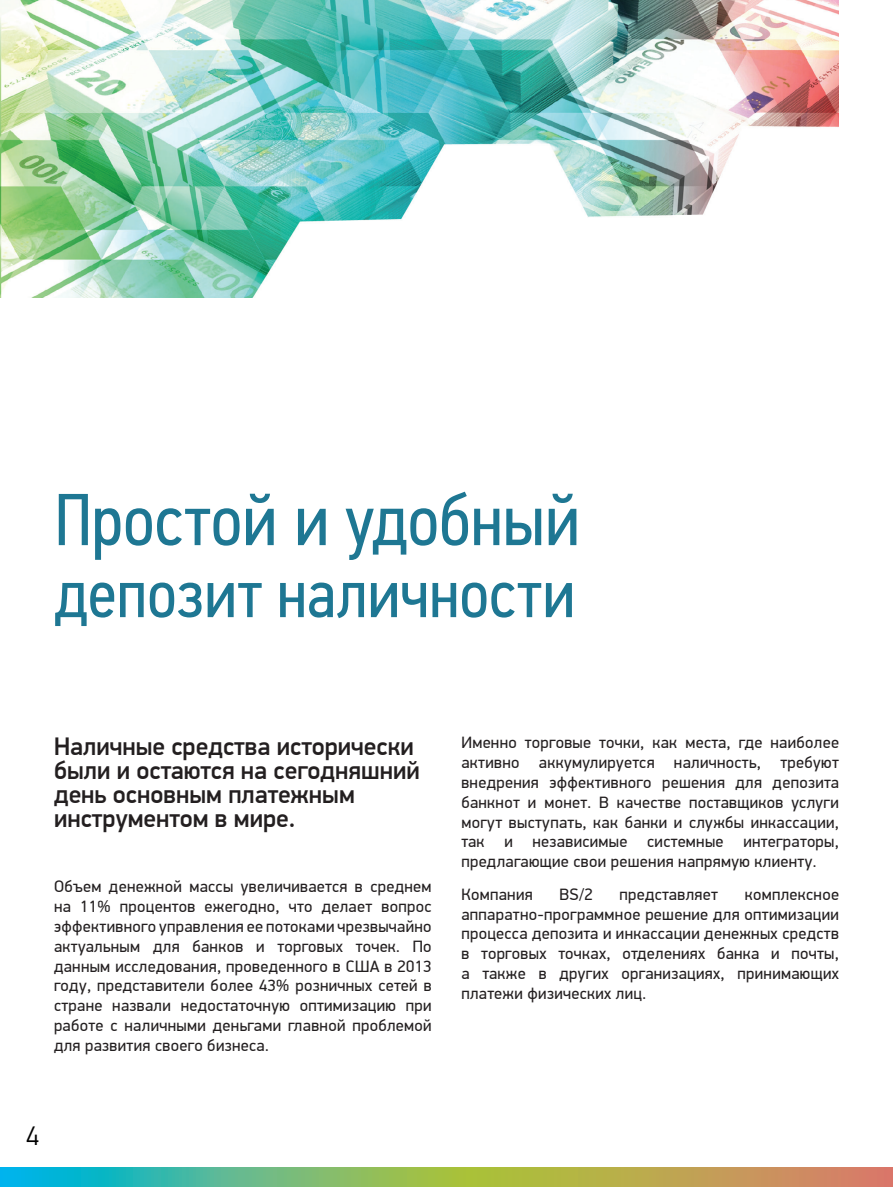
<style>
.page{position:relative;width:893px;height:1187px;background:#fff}
.page>*{position:absolute;margin:0;border:0;box-sizing:border-box;transform-origin:0 0}
.t1{font:73.5px "PF Din Text Cond Pro";letter-spacing:-.01em;color:#1e7793}
.t2{font:69px "PF Din Text Cond Pro";letter-spacing:-.005em;color:#1e7793}
.t3{font:300 27px "PF Din Display Pro";color:#000}
.t4{font:500 25.5px/24px "PF Din Display Pro";color:#231f20}
.t5{font:16.5px/19.8px "PF Din Display Pro";letter-spacing:.02em;color:#231f20;text-align:justify}
</style>
<div class="page">
<svg style="left:0;top:1167px;width:893px;height:19px;background:#88ae73"></svg>
<img style="left:0;top:0;width:839px;height:297px">
<h1 class="t1" style="left:54px;top:476px;width:528px">Простой и удобный</h1>
<h2 class="t2" style="left:54px;top:552px;width:524px">депозит наличности</h2>
<h3 class="t4" style="left:54px;top:735px;width:367px">Наличные средства исторически были и остаются на сегодняшний день основным платежным инструментом в мире.</h3>
<p class="t5" style="left:54px;top:876px;width:379px">Объем денежной массы увеличивается в среднем на 11% процентов ежегодно, что делает вопрос эффективного управления ее потоками чрезвычайно актуальным для банков и торговых точек. По данным исследования, проведенного в США в 2013 году, представители более 43% розничных сетей в стране назвали недостаточную оптимизацию при работе с наличными деньгами главной проблемой для развития своего бизнеса.</p>
<h3 class="t3" style="left:26px;top:1119px;width:15px">4</h3>
<p class="t5" style="left:461px;top:733px;width:379px">Именно торговые точки, как места, где наиболее активно аккумулируется наличность, требуют внедрения эффективного решения для депозита банкнот и монет. В качестве поставщиков услуги могут выступать, как банки и службы инкассации, так и независимые системные интеграторы, предлагающие свои решения напрямую клиенту.</p>
<p class="t5" style="left:461px;top:884px;width:73px">Компания</p>
<p class="t5" style="left:559px;top:884px;width:35px">BS/2</p>
<p class="t5" style="left:619px;top:884px;width:100px">представляет</p>
<p class="t5" style="left:461px;top:884px;width:379px;text-indent:283px">комплексное аппаратно-программное решение для оптимизации процесса депозита и инкассации денежных средств в торговых точках, отделениях банка и почты, а также в других организациях, принимающих платежи физических лиц.</p>
</div>
